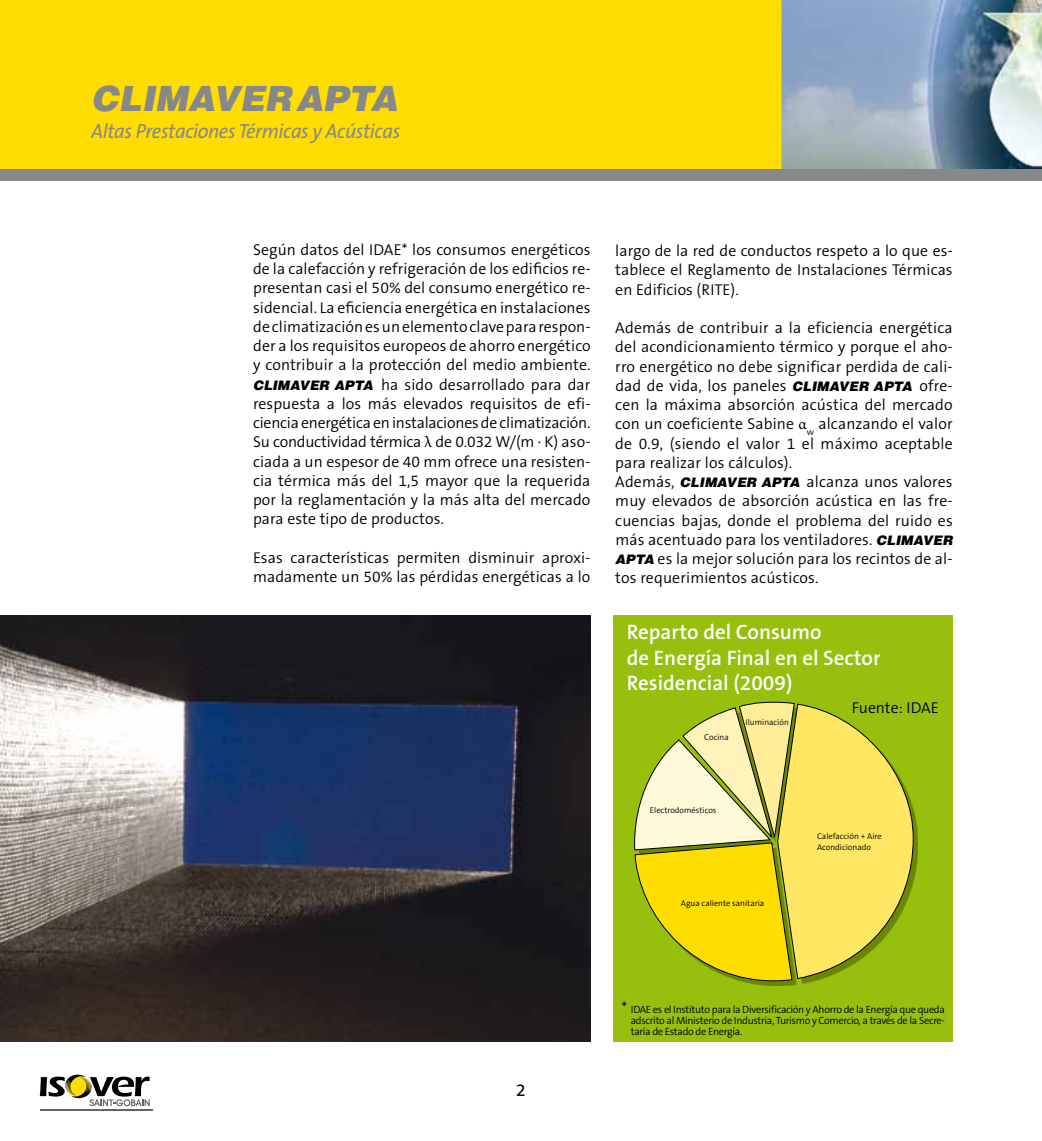
<style>
.page{position:relative;width:1042px;height:1141px;background:#fff}
.page>*{position:absolute;margin:0;border:0;box-sizing:border-box;transform-origin:0 0}
.t1{font:italic 900 34.82px "Helvetica";color:#87888a}
.t2{font:600 21px/25.2px "The Sans B6";color:#fff}
.t3{font:italic 20.47px "The Sans B5 Plain";letter-spacing:-.02em;color:#87888a}
.t4{font:17.5px "The Sans B5 Plain";color:#000}
.t5{font:300 15.75px/19.2px "The Sans B4";letter-spacing:.01em;color:#000;text-align:justify}
.t6{font:300 10.5px/11.4px "The Sans B4";letter-spacing:-.03em;color:#000;text-align:justify}
.t7{font:300 8.4px/10.3px "The Sans B4";color:#000}
.s1{font-family:"Helvetica";font-weight:900;font-style:italic;font-size:13.12px}
.s2{font-family:"Minion Pro";font-weight:400}
.s3{font-size:15.75px}
</style>
<div class="page">
<svg style="left:40px;top:1074px;width:110px;height:32px"></svg>
<hr style="left:40px;top:1109px;width:112px;height:1px;background:#646567">
<img style="left:781px;top:0;width:261px;height:169px">
<div style="left:0;top:0;width:781px;height:169px;background:#fd0"></div>
<div style="left:613px;top:615px;width:339px;height:426px;background:#97bf0d"></div>
<svg style="left:634px;top:702px;width:279px;height:284px"></svg>
<img style="left:0;top:616px;width:590px;height:425px">
<div style="left:0;top:169px;width:1042px;height:12px;background:#87888a"></div>
<h1 class="t1" style="left:91px;top:75px;width:308px">CLIMAVERAPTA</h1>
<p class="t3" style="left:91px;top:120px;width:310px">Altas Prestaciones Térmicas y Acústicas</p>
<p class="t5" style="left:253px;top:240px;width:339px">Según datos del IDAE* los consumos energéticos de la calefacción y refrigeración de los edificios re&shy;presentan casi el 50% del consumo energético re&shy;sidencial. La eficiencia energética en instalaciones declimatizaciónesunelementoclavepararespon&shy;der a los requisitos europeos de ahorro energético y contribuir a la protección del medio ambiente.<br><span class="s1">CLIMAVER APTA</span> ha sido desarrollado para dar respuesta a los más elevados requisitos de efi&shy;ciencia energética eninstalacionesde climatización.<br>Su conductividad térmica <span class="s2">λ</span> de 0.032 W/(m · K) aso&shy;ciada a un espesor de 40 mm ofrece una resisten&shy;cia térmica más del 1,5 mayor que la requerida por la reglamentación y la más alta del mercado para este tipo de productos.</p>
<p class="t5" style="left:253px;top:548px;width:339px">Esas características permiten disminuir aproxi&shy;madamente un 50% las pérdidas energéticas a lo</p>
<p class="t5" style="left:615px;top:242px;width:339px">largo de la red de conductos respeto a lo que es&shy;tablece el Reglamento de Instalaciones Térmicas en Edificios (RITE).</p>
<p class="t5" style="left:615px;top:319px;width:339px;text-align:left">Además de contribuir a la eficiencia energética del acondicionamiento térmico y porque el aho&shy;rro energético no debe significar perdida de cali&shy;dad de vida, los paneles <span class="s1">CLIMAVER APTA</span> ofre&shy;cen la máxima absorción acústica del mercado con un coeficiente Sabine <span class="s2">α</span><sub>w</sub> alcanzando el valor de 0.9, (siendo el valor 1 el máximo aceptable para realizar los cálculos).<br>Además, <span class="s1">CLIMAVER APTA</span> alcanza unos valores muy elevados de absorción acústica en las fre&shy;cuencias bajas, donde el problema del ruido es más acentuado para los ventiladores. <span class="s1">CLIMAVER APTA</span> es la mejor solución para los recintos de al&shy;tos requerimientos acústicos.</p>
<h2 class="t2" style="left:627px;top:620px;width:255px">Reparto del Consumo<br>de Energía Final en el Sector<br>Residencial (2009)</h2>
<p class="t7" style="left:745px;top:717px;width:45px">Iluminación</p>
<p class="t7" style="left:704px;top:732px;width:26px">Cocina</p>
<p class="t5" style="left:852px;top:698px;width:88px">Fuente: IDAE</p>
<p class="t7" style="left:650px;top:805px;width:68px">Electrodomésticos</p>
<p class="t7" style="left:681px;top:898px;width:85px">Agua caliente sanitaria</p>
<p class="t7" style="left:817px;top:832px;width:66px">Calefacción + Aire<br>Acondicionado</p>
<p class="t4" style="left:516px;top:1081px;width:11px">2</p>
<p class="t6" style="left:631px;top:1004px;width:316px;text-indent:-9px"><span class="s3">*</span> IDAE es el Instituto para la Diversificación y Ahorro de la Energía que queda adscrito al Ministerio de Industria, Turismo y Comercio, a través de la Secre&shy;taría de Estado de Energía.</p>
</div>
